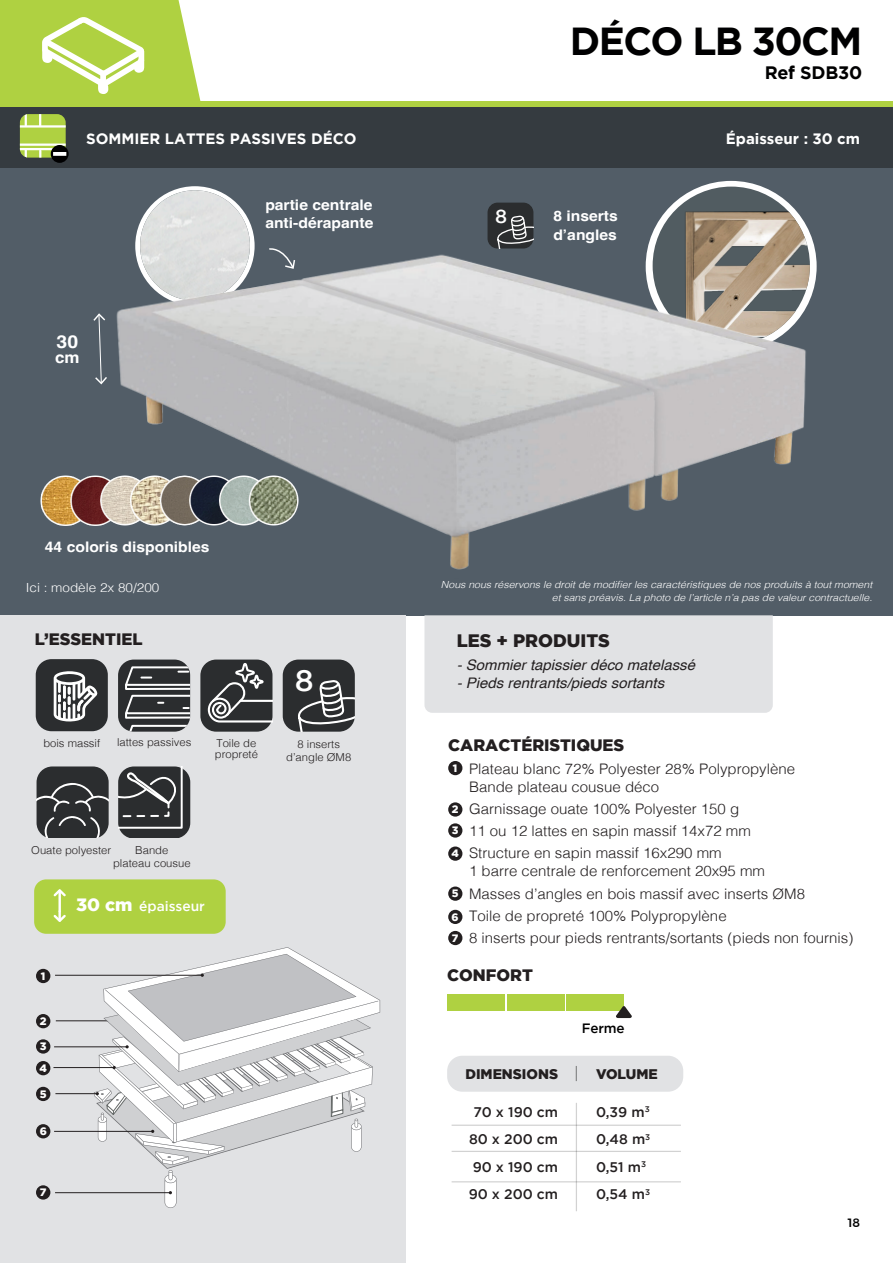
<style>
.page{position:relative;width:893px;height:1263px;background:#fff}
.page>*{position:absolute;margin:0;border:0;box-sizing:border-box;transform-origin:0 0}
.t1{font:700 39px "Gotham";letter-spacing:-.04em;color:#000001}
.t2{font:500 30px "Gotham";color:#fff}
.t3{font:500 19.05px "Gotham";color:#fff}
.t4{font:700 18.15px "Helvetica";color:#fff;scale:1.08 1}
.t5{font:900 18px "Gotham";color:#231f20}
.t6{font:700 18px "Gotham";letter-spacing:-.01em;color:#000001}
.t7{font:900 16.5px "Gotham";color:#231f20}
.t8{font:700 15.75px "Helvetica";color:#fff;scale:1.08 1}
.t9{font:700 15px "Gotham";color:#fff}
.t10{font:300 14.55px/22.2px "Helvetica";color:#231f20}
.t11{font:700 14.55px/18.9px "Helvetica";color:#fff;scale:1.08 1}
.t12{font:italic 14.55px "Helvetica";color:#231f20}
.t13{font:500 13.95px/27.6px "Gotham";color:#231f20;text-align:center}
.t14{font:900 13.95px "Gotham";color:#231f20}
.t15{font:500 13.8px "Gotham";color:#fff}
.t16{font:500 13.5px "Gotham";letter-spacing:-.01em;color:#000001}
.t17{font:300 12.6px "Helvetica";color:#fff;scale:1.08 1}
.t18{font:500 12px "Montserrat";color:#000001}
.t19{font:300 10.95px/13.2px "Helvetica";color:#231f20;text-align:center}
.t20{font:900 10.8px/21.8px "Gotham";color:#fff}
.t21{font:900 10.65px/21.8px "Gotham";color:#fff}
.t22{font:italic 300 9.75px/13.2px "Helvetica";color:#fff;text-align:right;scale:1.08 1}
.s1{font-weight:900;font-size:17.85px}
</style>
<div class="page">
<div style="left:0;top:104px;width:893px;height:511px;background:#525d67"></div>
<div style="left:0;top:615px;width:405px;height:648px;background:#e1e2e4"></div>
<svg style="left:0;top:0;width:201px;height:101px"></svg>
<div style="left:0;top:101px;width:893px;height:6px;background:#afd141"></div>
<div style="left:0;top:107px;width:893px;height:61px;background:#353b40"></div>
<img style="left:655px;top:194px;width:155px;height:40px">
<div style="left:488px;top:203px;width:45px;height:45px;background:#2b2d2f;border-radius:10px"></div>
<svg style="left:500px;top:215px;width:33px;height:19px"></svg>
<svg style="left:93px;top:313px;width:14px;height:71px"></svg>
<svg style="left:135px;top:186px;width:120px;height:120px"></svg>
<div style="left:140px;top:190px;width:110px;height:111px;background:#e0e2e1;border-radius:55px"></div>
<img style="left:116px;top:234px;width:701px;height:336px">
<div style="left:36px;top:659px;width:72px;height:72px;background:#2b2d2f;border-radius:16px"></div>
<svg style="left:54px;top:671px;width:43px;height:51px"></svg>
<div style="left:283px;top:659px;width:72px;height:73px;background:#2b2d2f;border-radius:16px"></div>
<svg style="left:297px;top:678px;width:58px;height:54px"></svg>
<div style="left:37px;top:766px;width:71px;height:72px;background:#2b2d2f;border-radius:16px"></div>
<svg style="left:36px;top:783px;width:72px;height:55px"></svg>
<div style="left:34px;top:879px;width:192px;height:55px;background:#afd141;border-radius:12px"></div>
<hr style="left:58px;top:891px;width:3px;height:20px;background:#fff">
<svg style="left:53px;top:889px;width:13px;height:9px"></svg>
<svg style="left:53px;top:911px;width:13px;height:11px"></svg>
<div style="left:118px;top:766px;width:72px;height:72px;background:#2b2d2f;border-radius:16px"></div>
<svg style="left:118px;top:766px;width:66px;height:64px"></svg>
<div style="left:118px;top:659px;width:72px;height:73px;background:#2b2d2f;border-radius:16px"></div>
<svg style="left:120px;top:665px;width:70px;height:67px"></svg>
<div style="left:200px;top:659px;width:72px;height:73px;background:#2b2d2f;border-radius:16px"></div>
<svg style="left:207px;top:662px;width:65px;height:61px"></svg>
<hr style="left:55px;top:975px;width:147px;height:1px;background:#231f20">
<hr style="left:55px;top:1192px;width:115px;height:1px;background:#231f20">
<hr style="left:54px;top:1131px;width:99px;height:1px;background:#231f20">
<hr style="left:53px;top:1067px;width:61px;height:1px;background:#231f20">
<hr style="left:55px;top:1093px;width:42px;height:1px;background:#231f20">
<hr style="left:54px;top:1046px;width:73px;height:1px;background:#231f20">
<hr style="left:56px;top:1020px;width:58px;height:1px;background:#231f20">
<div style="left:36px;top:969px;width:14px;height:14px;background:#231f20;border-radius:50%"></div>
<div style="left:36px;top:1014px;width:14px;height:14px;background:#231f20;border-radius:50%"></div>
<div style="left:36px;top:1039px;width:14px;height:14px;background:#231f20;border-radius:50%"></div>
<div style="left:36px;top:1061px;width:14px;height:14px;background:#231f20;border-radius:50%"></div>
<div style="left:36px;top:1087px;width:14px;height:14px;background:#231f20;border-radius:50%"></div>
<div style="left:36px;top:1124px;width:14px;height:14px;background:#231f20;border-radius:50%"></div>
<div style="left:36px;top:1185px;width:14px;height:14px;background:#231f20;border-radius:50%"></div>
<svg style="left:94px;top:947px;width:286px;height:261px"></svg>
<div style="left:424px;top:615px;width:349px;height:98px;background:#e1e2e4"></div>
<div style="left:447px;top:1056px;width:236px;height:36px;background:#e1e2e4;border-radius:15px"></div>
<div style="left:448px;top:994px;width:57px;height:17px;background:#afd141"></div>
<div style="left:507px;top:994px;width:57px;height:17px;background:#afd141"></div>
<div style="left:566px;top:994px;width:58px;height:17px;background:#afd141"></div>
<svg style="left:616px;top:1006px;width:16px;height:12px"></svg>
<svg style="left:576px;top:1066px;width:1px;height:15px"></svg>
<hr style="left:576px;top:1103px;width:1px;height:108px;background:#000">
<hr style="left:452px;top:1124px;width:229px;height:2px;background:#000">
<hr style="left:452px;top:1151px;width:229px;height:1px;background:#000">
<hr style="left:452px;top:1181px;width:229px;height:1px;background:#000">
<div style="left:448px;top:802px;width:14px;height:15px;background:#231f20;border-radius:50%"></div>
<div style="left:448px;top:823px;width:14px;height:15px;background:#231f20;border-radius:50%"></div>
<div style="left:448px;top:846px;width:14px;height:15px;background:#231f20;border-radius:50%"></div>
<div style="left:448px;top:886px;width:14px;height:15px;background:#231f20;border-radius:50%"></div>
<div style="left:448px;top:910px;width:14px;height:14px;background:#231f20;border-radius:50%"></div>
<div style="left:448px;top:931px;width:14px;height:14px;background:#231f20;border-radius:50%"></div>
<div style="left:448px;top:761px;width:14px;height:14px;background:#231f20;border-radius:50%"></div>
<svg style="left:20px;top:114px;width:46px;height:44px;background:#b6d15f"></svg>
<hr style="left:20px;top:148px;width:46px;height:2px;background:#fff">
<div style="left:51px;top:145px;width:18px;height:18px;background:#000001;border-radius:50%"></div>
<svg style="left:53px;top:152px;width:13px;height:4px"></svg>
<img style="left:40px;top:465px;width:264px;height:71px">
<p class="t9" style="left:86px;top:129px;width:272px">SOMMIER LATTES PASSIVES DÉCO</p>
<p class="t11" style="left:265px;top:197px;width:102px">partie centrale anti-dérapante</p>
<p class="t4" style="left:57px;top:330px;width:22px">30</p>
<p class="t8" style="left:55px;top:347px;width:24px">cm</p>
<h1 class="t1" style="left:570px;top:15px;width:294px">DÉCO LB 30CM</h1>
<p class="t6" style="left:765px;top:61px;width:99px">Ref SDB30</p>
<h3 class="t3" style="left:495px;top:203px;width:14px">8</h3>
<p class="t11" style="left:553px;top:208px;width:61px">8 inserts d’angles</p>
<p class="t9" style="left:726px;top:129px;width:136px">Épaisseur : 30 cm</p>
<p class="t11" style="left:45px;top:539px;width:154px">44 coloris disponibles</p>
<p class="t17" style="left:26px;top:577px;width:125px">Ici : modèle 2x 80/200</p>
<p class="t7" style="left:35px;top:628px;width:110px">L’ESSENTIEL</p>
<h2 class="t2" style="left:295px;top:661px;width:20px">8</h2>
<p class="t19" style="left:117px;top:735px;width:76px">lattes passives</p>
<p class="t19" style="left:215px;top:736px;width:45px;line-height:11.7px;text-align:left">Toile de propreté</p>
<p class="t19" style="left:43px;top:735px;width:58px">bois massif</p>
<p class="t19" style="left:286px;top:736px;width:67px">8 inserts d’angle ØM8</p>
<p class="t19" style="left:31px;top:842px;width:82px">Ouate polyester</p>
<p class="t19" style="left:113px;top:842px;width:79px">Bande<br>plateau cousue</p>
<p class="t20" style="left:41px;top:965px;width:6px">1</p>
<p class="t20" style="left:40px;top:1010px;width:8px">2</p>
<p class="t20" style="left:39px;top:1035px;width:9px">3<br>4</p>
<p class="t20" style="left:40px;top:1083px;width:8px">5</p>
<p class="t20" style="left:40px;top:1120px;width:9px">6</p>
<p class="t20" style="left:40px;top:1181px;width:8px">7</p>
<p class="t15" style="left:76px;top:897px;width:130px"><span class="s1">30 cm</span> épaisseur</p>
<p class="t22" style="left:441px;top:577px;width:401px">Nous nous réservons le droit de modifier les caractéristiques de nos produits à tout moment et sans préavis. La photo de l’article n’a pas de valeur contractuelle.</p>
<p class="t5" style="left:457px;top:628px;width:155px">LES + PRODUITS</p>
<p class="t12" style="left:457px;top:654px;width:240px">- Sommier tapissier déco matelassé</p>
<p class="t12" style="left:457px;top:672px;width:209px">- Pieds rentrants/pieds sortants</p>
<p class="t7" style="left:448px;top:734px;width:178px">CARACTÉRISTIQUES</p>
<p class="t10" style="left:469px;top:758px;width:327px;line-height:18px">Plateau blanc 72% Polyester 28% Polypropylène<br>Bande plateau cousue déco</p>
<p class="t10" style="left:469px;top:796px;width:283px">Garnissage ouate 100% Polyester 150 g<br>11 ou 12 lattes en sapin massif 14x72 mm<br>Structure en sapin massif 16x290 mm</p>
<p class="t10" style="left:469px;top:859px;width:386px">1 barre centrale de renforcement 20x95 mm<br>Masses d’angles en bois massif avec inserts ØM8<br>Toile de propreté 100% Polypropylène<br>8 inserts pour pieds rentrants/sortants (pieds non fournis)</p>
<p class="t21" style="left:453px;top:757px;width:6px">1</p>
<p class="t21" style="left:452px;top:798px;width:8px">2<br>3</p>
<p class="t21" style="left:451px;top:843px;width:9px">4</p>
<p class="t21" style="left:452px;top:882px;width:9px;line-height:23.2px">5<br>6</p>
<p class="t21" style="left:452px;top:927px;width:8px">7</p>
<p class="t7" style="left:447px;top:963px;width:87px">CONFORT</p>
<p class="t16" style="left:582px;top:1019px;width:44px">Ferme</p>
<p class="t14" style="left:465px;top:1064px;width:94px">DIMENSIONS</p>
<p class="t14" style="left:596px;top:1064px;width:63px">VOLUME</p>
<p class="t13" style="left:469px;top:1097px;width:91px">70 x 190 cm<br>80 x 200 cm<br>90 x 190 cm<br>90 x 200 cm</p>
<p class="t13" style="left:596px;top:1097px;width:56px;text-align:left">0,39 m<sup>3<br></sup>0,48 m<sup>3<br></sup>0,51 m<sup>3<br></sup>0,54 m<sup>3</sup></p>
<p class="t18" style="left:848px;top:1213px;width:14px">18</p>
</div>
